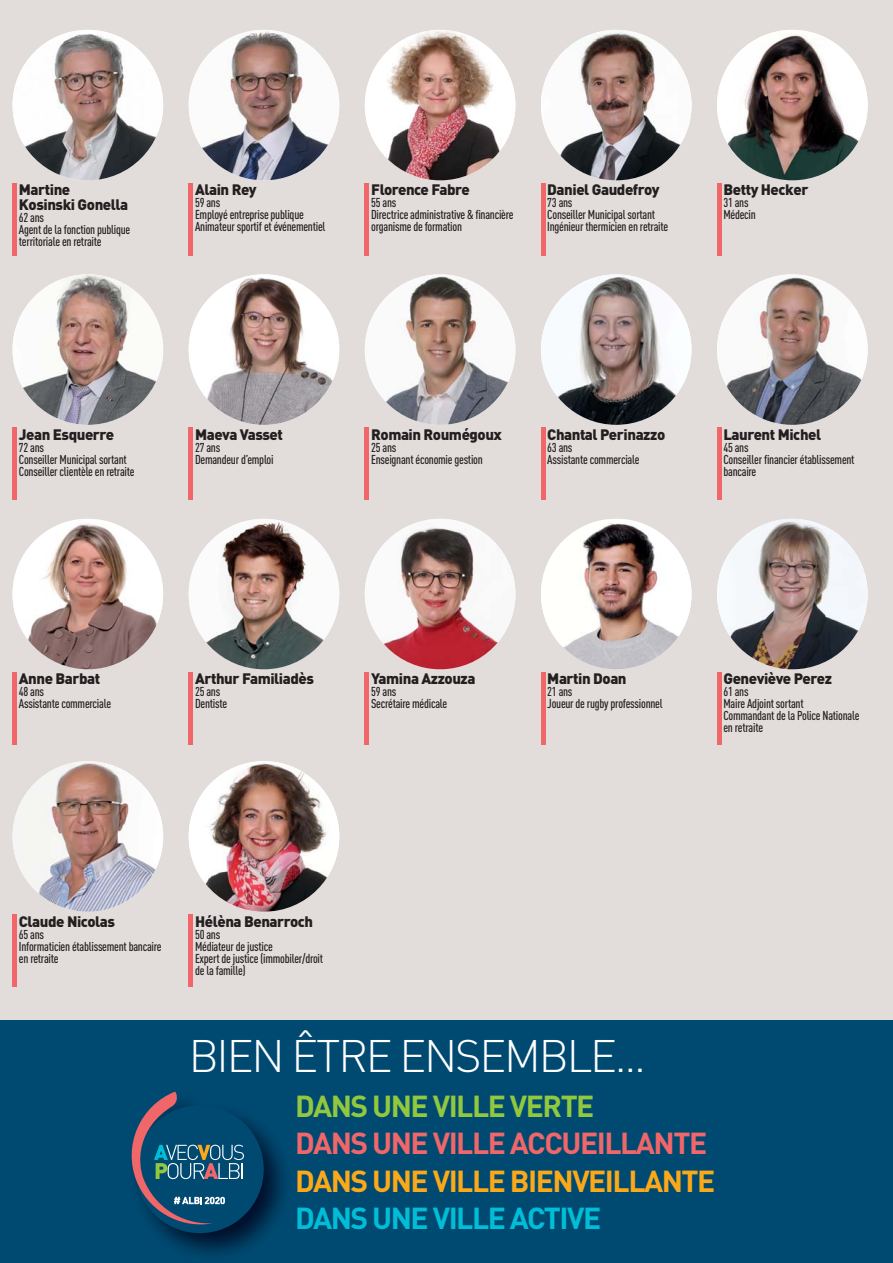
<style>
.page{position:relative;width:893px;height:1263px;background:#fff}
.page>*{position:absolute;margin:0;border:0;box-sizing:border-box;transform-origin:0 0}
.t1{font:300 45px "DIN";letter-spacing:-.05em;color:#fff}
.t2{font:700 30px "DIN";letter-spacing:-.05em;color:#fba919}
.t3{font:700 30px "DIN";letter-spacing:-.05em;color:#f16669}
.t4{font:700 30px "DIN";letter-spacing:-.05em;color:#00bed7}
.t5{font:700 30px "DIN";letter-spacing:-.05em;color:#92c83e}
.t6{font:900 15px/15px "DIN";letter-spacing:-.03em;color:#231f20}
.t7{font:500 condensed 12.75px/12px "DIN Pro";letter-spacing:-.02em;color:#231f20}
</style>
<div class="page">
<div style="left:0;top:0;width:892px;height:1263px;background:#e2ddda"></div>
<hr style="left:365px;top:183px;width:4px;height:72px;background:#f16669">
<hr style="left:717px;top:183px;width:4px;height:72px;background:#f16669">
<img style="left:365px;top:30px;width:150px;height:150px;border-radius:50%">
<hr style="left:541px;top:183px;width:4px;height:72px;background:#f16669">
<img style="left:541px;top:30px;width:150px;height:150px;border-radius:50%">
<hr style="left:13px;top:183px;width:4px;height:72px;background:#f16669">
<img style="left:13px;top:30px;width:150px;height:150px;border-radius:50%">
<hr style="left:189px;top:183px;width:4px;height:72px;background:#f16669">
<img style="left:189px;top:30px;width:150px;height:150px;border-radius:50%">
<hr style="left:189px;top:427px;width:4px;height:73px;background:#f16669">
<img style="left:189px;top:274px;width:150px;height:151px;border-radius:50%">
<img style="left:717px;top:30px;width:150px;height:150px;border-radius:50%">
<hr style="left:13px;top:672px;width:4px;height:72px;background:#f16669">
<hr style="left:189px;top:672px;width:4px;height:72px;background:#f16669">
<hr style="left:365px;top:672px;width:4px;height:72px;background:#f16669">
<hr style="left:541px;top:672px;width:4px;height:72px;background:#f16669">
<hr style="left:717px;top:672px;width:4px;height:72px;background:#f16669">
<img style="left:13px;top:519px;width:150px;height:150px;border-radius:50%">
<img style="left:189px;top:519px;width:150px;height:150px;border-radius:50%">
<img style="left:365px;top:519px;width:150px;height:150px;border-radius:50%">
<hr style="left:189px;top:914px;width:4px;height:73px;background:#f16669">
<img style="left:189px;top:761px;width:150px;height:151px;border-radius:50%">
<hr style="left:541px;top:427px;width:4px;height:73px;background:#f16669">
<img style="left:541px;top:274px;width:150px;height:151px;border-radius:50%">
<hr style="left:717px;top:427px;width:4px;height:73px;background:#f16669">
<img style="left:717px;top:274px;width:150px;height:151px;border-radius:50%">
<img style="left:541px;top:519px;width:150px;height:150px;border-radius:50%">
<img style="left:717px;top:519px;width:150px;height:150px;border-radius:50%">
<hr style="left:365px;top:427px;width:4px;height:73px;background:#f16669">
<hr style="left:13px;top:427px;width:4px;height:73px;background:#f16669">
<img style="left:13px;top:274px;width:150px;height:151px;border-radius:50%">
<img style="left:365px;top:274px;width:150px;height:151px;border-radius:50%">
<hr style="left:13px;top:914px;width:4px;height:73px;background:#f16669">
<img style="left:13px;top:761px;width:150px;height:151px;border-radius:50%">
<div style="left:0;top:1021px;width:892px;height:242px;background:#004a72"></div>
<img style="left:154px;top:1117px;width:130px;height:138px">
<img style="left:253px;top:1133px;width:31px;height:21px">
<img style="left:260px;top:1170px;width:25px;height:22px">
<img style="left:224px;top:1208px;width:60px;height:21px">
<div style="left:136px;top:1105px;width:128px;height:128px;background:#004a72;border-radius:50%"></div>
<svg style="left:131px;top:1091px;width:113px;height:134px"></svg>
<p class="t6" style="left:19px;top:183px;width:111px">Martine<br>Kosinski Gonella</p>
<p class="t7" style="left:19px;top:214px;width:113px">62 ans<br>Agent de la fonction publique territoriale en retraite</p>
<p class="t6" style="left:195px;top:183px;width:63px">Alain Rey</p>
<p class="t7" style="left:195px;top:199px;width:132px">59 ans<br>Employé entreprise publique<br>Animateur sportif et événementiel</p>
<p class="t6" style="left:371px;top:183px;width:100px">Florence Fabre</p>
<p class="t7" style="left:371px;top:199px;width:144px">55 ans<br>Directrice administrative &amp; financière organisme de formation</p>
<p class="t6" style="left:547px;top:183px;width:114px">Daniel Gaudefroy</p>
<p class="t7" style="left:547px;top:199px;width:122px">73 ans<br>Conseiller Municipal sortant<br>Ingénieur thermicien en retraite</p>
<p class="t6" style="left:723px;top:183px;width:86px">Betty Hecker</p>
<p class="t7" style="left:723px;top:199px;width:34px">31 ans<br>Médecin</p>
<p class="t6" style="left:19px;top:428px;width:97px">Jean Esquerre</p>
<p class="t7" style="left:19px;top:443px;width:117px">72 ans<br>Conseiller Municipal sortant<br>Conseiller clientèle en retraite</p>
<p class="t6" style="left:195px;top:428px;width:89px">Maeva Vasset</p>
<p class="t7" style="left:195px;top:443px;width:80px">27 ans<br>Demandeur d’emploi</p>
<p class="t6" style="left:371px;top:428px;width:132px">Romain Roumégoux</p>
<p class="t7" style="left:371px;top:443px;width:113px">25 ans<br>Enseignant économie gestion</p>
<p class="t6" style="left:547px;top:428px;width:119px">Chantal Perinazzo</p>
<p class="t7" style="left:547px;top:443px;width:94px">63 ans<br>Assistante commerciale</p>
<p class="t6" style="left:723px;top:428px;width:99px">Laurent Michel</p>
<p class="t7" style="left:723px;top:443px;width:133px">45 ans<br>Conseiller financier établissement bancaire</p>
<p class="t6" style="left:19px;top:672px;width:83px">Anne Barbat</p>
<p class="t7" style="left:19px;top:687px;width:94px">48 ans<br>Assistante commerciale</p>
<p class="t6" style="left:195px;top:672px;width:120px">Arthur Familiadès</p>
<p class="t7" style="left:195px;top:687px;width:34px">25 ans<br>Dentiste</p>
<p class="t6" style="left:371px;top:672px;width:106px">Yamina Azzouza</p>
<p class="t7" style="left:371px;top:687px;width:78px">59 ans<br>Secrétaire médicale</p>
<p class="t6" style="left:547px;top:672px;width:81px">Martin Doan</p>
<p class="t7" style="left:547px;top:687px;width:117px">21 ans<br>Joueur de rugby professionnel</p>
<p class="t6" style="left:723px;top:672px;width:110px">Geneviève Perez</p>
<p class="t7" style="left:723px;top:687px;width:137px">61 ans<br>Maire Adjoint sortant<br>Commandant de la Police Nationale en retraite</p>
<p class="t6" style="left:19px;top:915px;width:97px">Claude Nicolas</p>
<p class="t7" style="left:19px;top:930px;width:144px">65 ans<br>Informaticien établissement bancaire en retraite</p>
<p class="t6" style="left:195px;top:915px;width:120px">Hélèna Benarroch</p>
<p class="t7" style="left:195px;top:930px;width:130px">50 ans<br>Médiateur de justice<br>Expert de justice (immobiler/droit de la famille)</p>
<h1 class="t1" style="left:189px;top:1040px;width:459px">BIEN ÊTRE ENSEMBLE...</h1>
<h2 class="t5" style="left:295px;top:1095px;width:301px">DANS UNE VILLE VERTE</h2>
<h2 class="t3" style="left:295px;top:1133px;width:413px">DANS UNE VILLE ACCUEILLANTE</h2>
<h2 class="t2" style="left:295px;top:1170px;width:422px">DANS UNE VILLE BIENVEILLANTE</h2>
<h2 class="t4" style="left:295px;top:1208px;width:307px">DANS UNE VILLE ACTIVE</h2>
</div>
